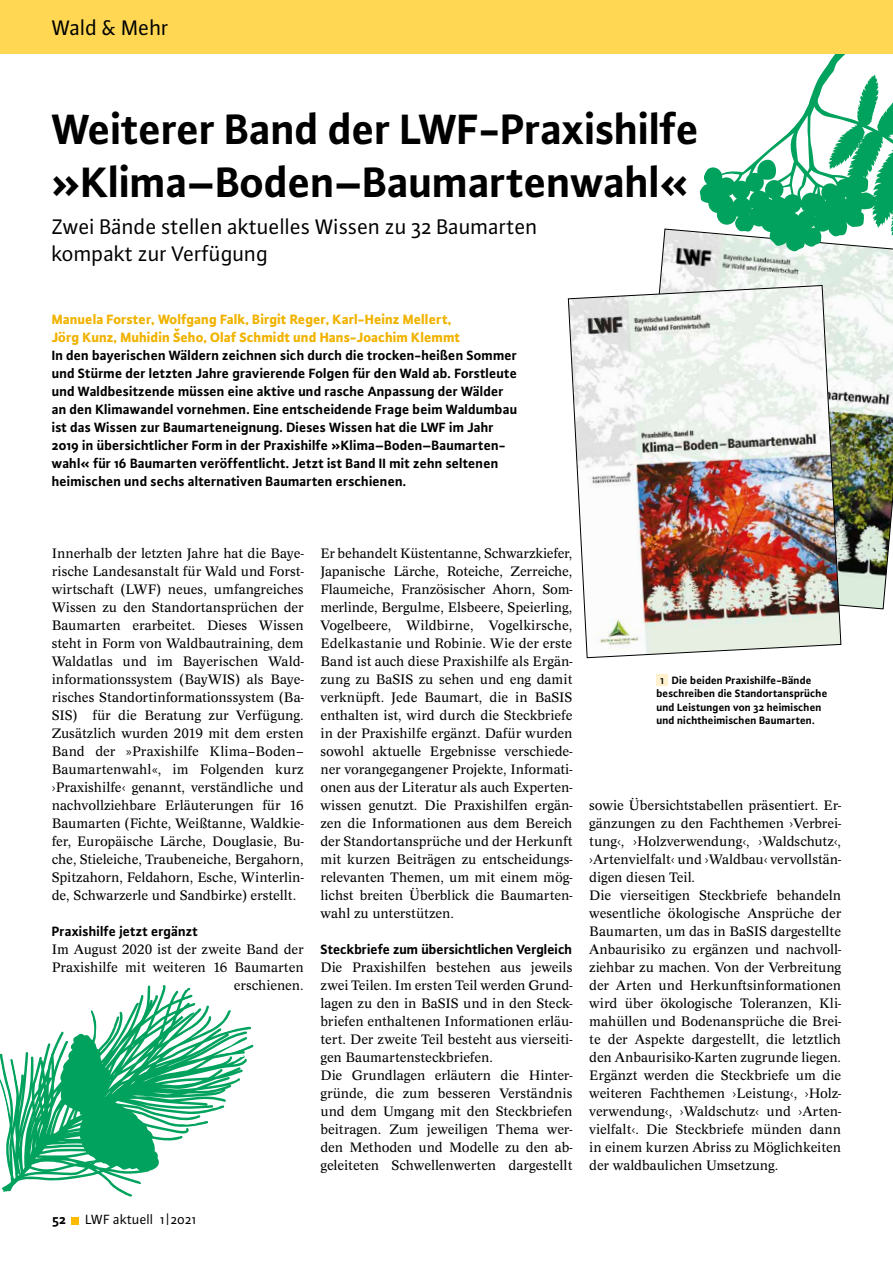
<style>
.page{position:relative;width:893px;height:1263px;background:#fff}
.page>*{position:absolute;margin:0;border:0;box-sizing:border-box;transform-origin:0 0}
.t1{font:700 45px/52.5px "Plus Sans Pro";letter-spacing:-.01em;color:#000}
.t2{font:22.5px/27px "Plus Sans Pro";letter-spacing:-.005em;color:#000}
.t3{font:14.25px/18px "Concept";letter-spacing:-.005em;color:#000;text-align:justify}
.t4{font:700 14.25px/18px "Plus Sans Pro";color:#000}
.t5{font:800 14.25px/18px "Plus Sans Pro";color:#f1b300}
.t6{font:14.25px "Plus Sans Pro";color:#000}
.t7{font:700 11.25px/13.5px "Plus Sans Pro";color:#000}
.s1{font-size:9px}
</style>
<div class="page">
<div style="left:71px;top:1217px;width:7px;height:7px;background:#fbb900"></div>
<img style="left:659px;top:228px;width:234px;height:381px">
<svg style="left:699px;top:54px;width:194px;height:199px"></svg>
<svg style="left:0;top:985px;width:248px;height:212px"></svg>
<div style="left:656px;top:674px;width:12px;height:12px;background:#fff1ce"></div>
<img style="left:568px;top:285px;width:273px;height:373px">
<div style="left:0;top:0;width:893px;height:53px;background:#ffd753"></div>
<h2 class="t2" style="left:52px;top:13px;width:118px">Wald &amp; Mehr</h2>
<h1 class="t1" style="left:52px;top:99px;width:649px">Weiterer Band der LWF-Praxishilfe »Klima–Boden–Baumartenwahl«</h1>
<h2 class="t2" style="left:52px;top:212px;width:488px">Zwei Bände stellen aktuelles Wissen zu 32 Baumarten kompakt zur Verfügung</h2>
<p class="t5" style="left:52px;top:309px;width:410px">Manuela Forster, Wolfgang Falk, Birgit Reger, Karl-Heinz Mellert,<br>Jörg Kunz, Muhidin Šeho, Olaf Schmidt und Hans-Joachim Klemmt</p>
<p class="t4" style="left:52px;top:345px;width:467px">In den bayerischen Wäldern zeichnen sich durch die trocken-heißen Sommer und Stürme der letzten Jahre gravierende Folgen für den Wald ab. Forstleute und Waldbesitzende müssen eine aktive und rasche Anpassung der Wälder an den Klimawandel vornehmen. Eine entscheidende Frage beim Waldumbau ist das Wissen zur Baumarteneignung. Dieses Wissen hat die LWF im Jahr 2019 in übersichtlicher Form in der Praxishilfe »Klima–Boden–Baumarten&shy;wahl« für 16 Baumarten veröffentlicht. Jetzt ist Band II mit zehn seltenen heimischen und sechs alternativen Baumarten erschienen.</p>
<p class="t3" style="left:52px;top:544px;width:253px">Innerhalb der letzten Jahre hat die Baye&shy;rische Landesanstalt für Wald und Forst&shy;wirtschaft (LWF) neues, umfangreiches Wissen zu den Standortansprüchen der Baumarten erarbeitet. Dieses Wissen steht in Form von Waldbautraining, dem Waldatlas und im Bayerischen Wald&shy;informationssystem (BayWIS) als Baye&shy;risches Standortinformationssystem (Ba-SIS) für die Beratung zur Verfügung.<br>Zusätzlich wurden 2019 mit dem ersten Band der »Praxishilfe Klima–Boden– Baumartenwahl«, im Folgenden kurz ›Praxishilfe‹ genannt, verständliche und nachvollziehbare Erläuterungen für 16<br>Baumarten (Fichte, Weißtanne, Waldkie&shy;fer, Europäische Lärche, Douglasie, Bu&shy;che, Stieleiche, Traubeneiche, Bergahorn, Spitzahorn, Feldahorn, Esche, Winterlin&shy;de, Schwarzerle und Sandbirke) erstellt.</p>
<p class="t4" style="left:52px;top:921px;width:148px">Praxishilfe jetzt ergänzt</p>
<p class="t3" style="left:52px;top:940px;width:253px;text-align:right">Im August 2020 ist der zweite Band der<br>Praxishilfe mit weiteren 16 Baumarten erschienen.</p>
<p class="t4" style="left:52px;top:1209px;width:15px">52</p>
<p class="t6" style="left:86px;top:1210px;width:112px">LWF aktuell 1|2021</p>
<p class="t3" style="left:320px;top:544px;width:253px">Er behandelt Küstentanne, Schwarzkiefer, Japanische Lärche, Roteiche, Zerreiche, Flaumeiche, Französischer Ahorn, Som&shy;merlinde, Bergulme, Elsbeere, Speierling, Vogelbeere, Wildbirne, Vogelkirsche, Edelkastanie und Robinie. Wie der erste Band ist auch diese Praxishilfe als Ergän&shy;zung zu BaSIS zu sehen und eng damit verknüpft. Jede Baumart, die in BaSIS enthalten ist, wird durch die Steckbriefe in der Praxishilfe ergänzt. Dafür wurden sowohl aktuelle Ergebnisse verschiede&shy;ner vorangegangener Projekte, Informati&shy;onen aus der Literatur als auch Experten&shy;wissen genutzt. Die Praxishilfen ergän&shy;zen die Informationen aus dem Bereich der Standortansprüche und der Herkunft mit kurzen Beiträgen zu entscheidungs&shy;relevanten Themen, um mit einem mög&shy;lichst breiten Überblick die Baumarten&shy;wahl zu unterstützen.</p>
<p class="t4" style="left:320px;top:939px;width:253px">Steckbriefe zum übersichtlichen Vergleich</p>
<p class="t3" style="left:320px;top:958px;width:253px;text-align:left">Die Praxishilfen bestehen aus jeweils zwei Teilen. Im ersten Teil werden Grund&shy;lagen zu den in BaSIS und in den Steck&shy;briefen enthaltenen Informationen erläu&shy;tert. Der zweite Teil besteht aus vierseiti&shy;gen Baumartensteckbriefen.<br>Die Grundlagen erläutern die Hinter&shy;gründe, die zum besseren Verständnis und dem Umgang mit den Steckbriefen beitragen. Zum jeweiligen Thema wer&shy;den Methoden und Modelle zu den ab&shy;geleiteten Schwellenwerten dargestellt</p>
<p class="t7" style="left:656px;top:672px;width:173px;text-indent:4px"><span class="s1">1</span> Die beiden Praxishilfe-Bände beschreiben die Standortansprüche und Leistungen von 32 heimischen und nichtheimischen Baumarten.</p>
<p class="t3" style="left:589px;top:796px;width:253px;text-align:left">sowie Übersichtstabellen präsentiert. Er&shy;gänzungen zu den Fachthemen ›Verbrei&shy;tung‹, ›Holzverwendung‹, ›Waldschutz‹, ›Artenvielfalt‹ und ›Waldbau‹ vervollstän&shy;digen diesen Teil.<br>Die vierseitigen Steckbriefe behandeln wesentliche ökologische Ansprüche der Baumarten, um das in BaSIS dargestellte Anbaurisiko zu ergänzen und nachvoll&shy;ziehbar zu machen. Von der Verbreitung der Arten und Herkunftsinformationen wird über ökologische Toleranzen, Kli&shy;mahüllen und Bodenansprüche die Brei&shy;te der Aspekte dargestellt, die letztlich den Anbaurisiko-Karten zugrunde liegen.<br>Ergänzt werden die Steckbriefe um die weiteren Fachthemen ›Leistung‹, ›Holz&shy;verwendung‹, ›Waldschutz‹ und ›Arten&shy;vielfalt‹. Die Steckbriefe münden dann in einem kurzen Abriss zu Möglichkeiten der waldbaulichen Umsetzung.</p>
</div>
